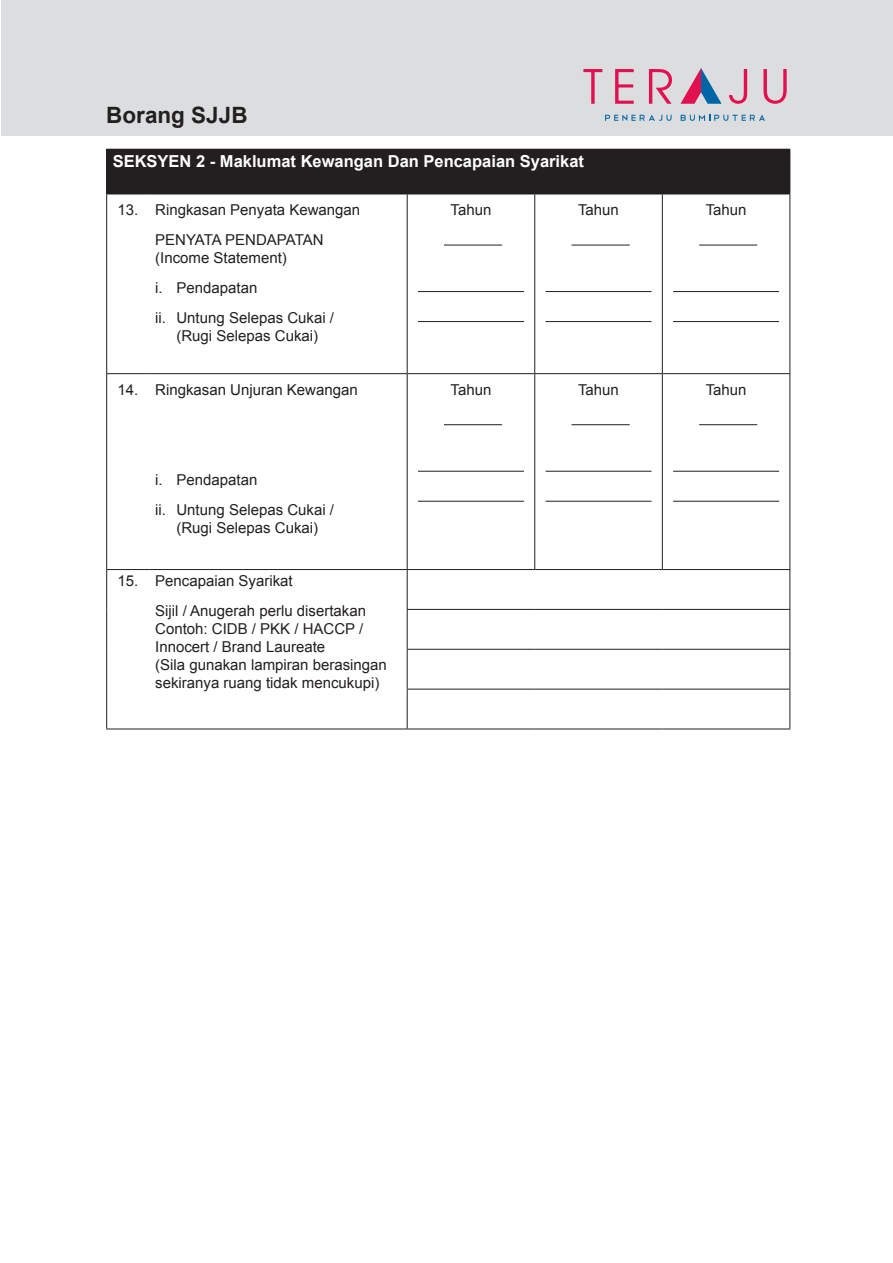
<style>
.page{position:relative;width:893px;height:1263px;background:#fff}
.page>*{position:absolute;margin:0;border:0;box-sizing:border-box;transform-origin:0 0}
.t1{font:700 22.5px "Arial";color:#231f20}
.t2{font:700 16.5px "Arial";color:#fff}
.t3{font:15px/18px "Arial";color:#231f20}
</style>
<div class="page">
<div style="left:107px;top:149px;width:683px;height:45px;background:#231f20"></div>
<hr style="left:106px;top:150px;width:1px;height:44px;background:#231f20">
<hr style="left:106px;top:194px;width:43px;height:1px;background:#231f20">
<hr style="left:106px;top:194px;width:1px;height:179px;background:#231f20">
<hr style="left:149px;top:194px;width:258px;height:1px;background:#231f20">
<hr style="left:407px;top:194px;width:128px;height:1px;background:#231f20">
<hr style="left:407px;top:194px;width:1px;height:179px;background:#231f20">
<hr style="left:535px;top:194px;width:127px;height:1px;background:#231f20">
<hr style="left:534px;top:194px;width:1px;height:179px;background:#231f20">
<hr style="left:662px;top:194px;width:128px;height:1px;background:#231f20">
<hr style="left:662px;top:194px;width:1px;height:179px;background:#231f20">
<hr style="left:789px;top:194px;width:1px;height:179px;background:#231f20">
<hr style="left:106px;top:373px;width:43px;height:1px;background:#231f20">
<hr style="left:106px;top:374px;width:1px;height:195px;background:#231f20">
<hr style="left:149px;top:373px;width:258px;height:1px;background:#231f20">
<hr style="left:407px;top:373px;width:128px;height:1px;background:#231f20">
<hr style="left:407px;top:374px;width:1px;height:195px;background:#231f20">
<hr style="left:535px;top:373px;width:127px;height:1px;background:#231f20">
<hr style="left:534px;top:374px;width:1px;height:195px;background:#231f20">
<hr style="left:662px;top:373px;width:128px;height:1px;background:#231f20">
<hr style="left:662px;top:374px;width:1px;height:195px;background:#231f20">
<hr style="left:789px;top:374px;width:1px;height:195px;background:#231f20">
<hr style="left:106px;top:569px;width:43px;height:1px;background:#231f20">
<hr style="left:106px;top:570px;width:1px;height:39px;background:#231f20">
<hr style="left:149px;top:569px;width:258px;height:1px;background:#231f20">
<hr style="left:407px;top:569px;width:128px;height:1px;background:#231f20">
<hr style="left:407px;top:570px;width:1px;height:39px;background:#231f20">
<hr style="left:535px;top:569px;width:127px;height:1px;background:#231f20">
<hr style="left:662px;top:569px;width:128px;height:1px;background:#231f20">
<hr style="left:789px;top:570px;width:1px;height:39px;background:#231f20">
<hr style="left:106px;top:609px;width:1px;height:40px;background:#231f20">
<hr style="left:407px;top:609px;width:128px;height:1px;background:#231f20">
<hr style="left:407px;top:610px;width:1px;height:39px;background:#231f20">
<hr style="left:535px;top:609px;width:127px;height:1px;background:#231f20">
<hr style="left:662px;top:609px;width:128px;height:1px;background:#231f20">
<hr style="left:789px;top:610px;width:1px;height:39px;background:#231f20">
<hr style="left:106px;top:649px;width:1px;height:40px;background:#231f20">
<hr style="left:407px;top:649px;width:128px;height:1px;background:#231f20">
<hr style="left:407px;top:650px;width:1px;height:39px;background:#231f20">
<hr style="left:535px;top:649px;width:127px;height:1px;background:#231f20">
<hr style="left:662px;top:649px;width:128px;height:1px;background:#231f20">
<hr style="left:789px;top:650px;width:1px;height:39px;background:#231f20">
<hr style="left:106px;top:689px;width:1px;height:40px;background:#231f20">
<hr style="left:407px;top:689px;width:128px;height:1px;background:#231f20">
<hr style="left:407px;top:689px;width:1px;height:40px;background:#231f20">
<hr style="left:535px;top:689px;width:127px;height:1px;background:#231f20">
<hr style="left:662px;top:689px;width:128px;height:1px;background:#231f20">
<hr style="left:789px;top:689px;width:1px;height:40px;background:#231f20">
<hr style="left:106px;top:729px;width:43px;height:1px;background:#231f20">
<hr style="left:149px;top:729px;width:258px;height:1px;background:#231f20">
<hr style="left:407px;top:729px;width:128px;height:1px;background:#231f20">
<hr style="left:535px;top:729px;width:127px;height:1px;background:#231f20">
<hr style="left:662px;top:729px;width:128px;height:1px;background:#231f20">
<hr style="left:106px;top:149px;width:43px;height:1px;background:#231f20">
<hr style="left:444px;top:245px;width:58px;height:1px;background:#231f20">
<hr style="left:418px;top:291px;width:106px;height:1px;background:#231f20">
<hr style="left:418px;top:321px;width:106px;height:1px;background:#231f20">
<hr style="left:572px;top:245px;width:58px;height:1px;background:#231f20">
<hr style="left:546px;top:291px;width:105px;height:1px;background:#231f20">
<hr style="left:546px;top:321px;width:105px;height:1px;background:#231f20">
<hr style="left:699px;top:245px;width:58px;height:1px;background:#231f20">
<hr style="left:673px;top:291px;width:106px;height:1px;background:#231f20">
<hr style="left:673px;top:321px;width:106px;height:1px;background:#231f20">
<hr style="left:444px;top:424px;width:58px;height:1px;background:#231f20">
<hr style="left:418px;top:471px;width:106px;height:1px;background:#231f20">
<hr style="left:418px;top:501px;width:106px;height:1px;background:#231f20">
<hr style="left:572px;top:424px;width:58px;height:1px;background:#231f20">
<hr style="left:546px;top:471px;width:105px;height:1px;background:#231f20">
<hr style="left:546px;top:501px;width:105px;height:1px;background:#231f20">
<hr style="left:699px;top:424px;width:58px;height:1px;background:#231f20">
<hr style="left:673px;top:471px;width:106px;height:1px;background:#231f20">
<hr style="left:673px;top:501px;width:106px;height:1px;background:#231f20">
<div style="left:1px;top:0;width:891px;height:135px;background:#dcdddf"></div>
<svg style="left:605px;top:115px;width:67px;height:6px"></svg>
<svg style="left:681px;top:115px;width:84px;height:6px"></svg>
<svg style="left:583px;top:69px;width:19px;height:35px"></svg>
<svg style="left:615px;top:69px;width:19px;height:35px"></svg>
<svg style="left:649px;top:69px;width:23px;height:35px"></svg>
<svg style="left:729px;top:69px;width:18px;height:35px"></svg>
<svg style="left:763px;top:69px;width:24px;height:35px"></svg>
<svg style="left:680px;top:68px;width:42px;height:36px"></svg>
<p class="t1" style="left:106px;top:100px;width:143px">Borang SJJB</p>
<p class="t2" style="left:113px;top:151px;width:473px">SEKSYEN 2 - Maklumat Kewangan Dan Pencapaian Syarikat</p>
<p class="t3" style="left:118px;top:201px;width:22px">13.</p>
<p class="t3" style="left:155px;top:201px;width:207px">Ringkasan Penyata Kewangan</p>
<p class="t3" style="left:155px;top:231px;width:170px">PENYATA PENDAPATAN</p>
<p class="t3" style="left:155px;top:249px;width:133px">(Income Statement)</p>
<p class="t3" style="left:155px;top:279px;width:104px">i. Pendapatan</p>
<p class="t3" style="left:155px;top:309px;width:180px">ii. Untung Selepas Cukai /</p>
<p class="t3" style="left:176px;top:327px;width:143px">(Rugi Selepas Cukai)</p>
<p class="t3" style="left:451px;top:201px;width:42px">Tahun</p>
<p class="t3" style="left:578px;top:201px;width:42px">Tahun</p>
<p class="t3" style="left:706px;top:201px;width:42px">Tahun</p>
<p class="t3" style="left:118px;top:381px;width:22px">14.</p>
<p class="t3" style="left:155px;top:381px;width:204px">Ringkasan Unjuran Kewangan</p>
<p class="t3" style="left:155px;top:471px;width:104px">i. Pendapatan</p>
<p class="t3" style="left:155px;top:501px;width:180px">ii. Untung Selepas Cukai /</p>
<p class="t3" style="left:176px;top:519px;width:143px">(Rugi Selepas Cukai)</p>
<p class="t3" style="left:118px;top:572px;width:22px">15.</p>
<p class="t3" style="left:155px;top:572px;width:139px">Pencapaian Syarikat</p>
<p class="t3" style="left:155px;top:602px;width:212px">Sijil / Anugerah perlu disertakan</p>
<p class="t3" style="left:155px;top:620px;width:210px">Contoh: CIDB / PKK / HACCP /<br>Innocert / Brand Laureate</p>
<p class="t3" style="left:155px;top:656px;width:233px">(Sila gunakan lampiran berasingan sekiranya ruang tidak mencukupi)</p>
<p class="t3" style="left:451px;top:381px;width:42px">Tahun</p>
<p class="t3" style="left:578px;top:381px;width:42px">Tahun</p>
<p class="t3" style="left:706px;top:381px;width:42px">Tahun</p>
</div>
